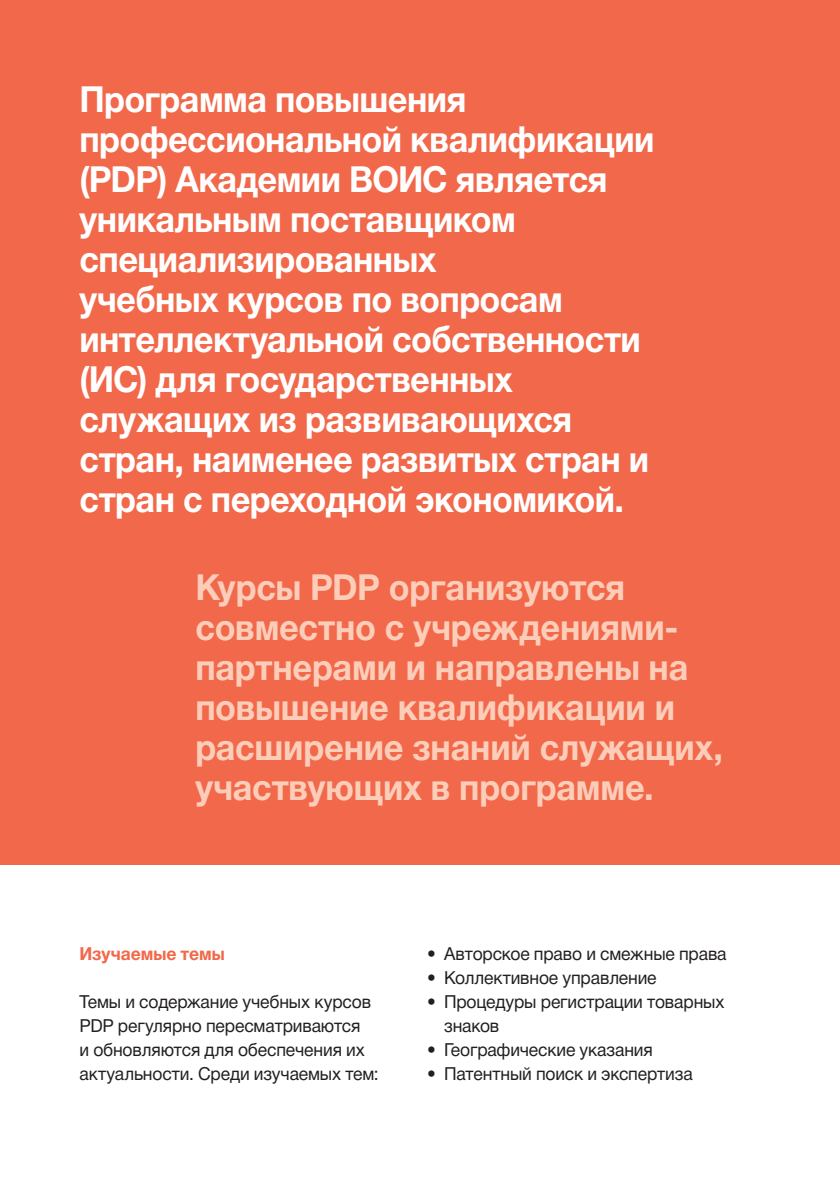
<style>
.page{position:relative;width:840px;height:1191px;background:#fff}
.page>*{position:absolute;margin:0;border:0;box-sizing:border-box;transform-origin:0 0}
.TITLE_lev__1{font:700 36px/40px "Helvetica Neue Cyr";letter-spacing:-.015em;color:#fff;scale:.95 1}
.TITLE_lev__1-2{font:700 36px/40px "Helvetica Neue Cyr";letter-spacing:-.005em;color:#fcceba;scale:.95 1}
.Bullet{font:18px/24px "Helvetica Neue Cyr";letter-spacing:-.01em;color:#231f20}
.Courant{font:18px/24px "Helvetica Neue Cyr";letter-spacing:-.01em;color:#231f20}
.Titre_courant{font:700 18px "Helvetica Neue Cyr";color:#f2684a}
</style>
<div class="page">
<div style="left:0;top:0;width:839px;height:864px;background:#f2684a"></div>
<p class="TITLE_lev__1" style="left:79px;top:80px;width:606px">Программа повышения профессиональной квалификации (PDP) Академии ВОИС является уникальным поставщиком специализированных<br>учебных курсов по вопросам интеллектуальной собственности (ИС) для государственных служащих из развивающихся стран, наименее развитых стран и стран с переходной экономикой.</p>
<p class="TITLE_lev__1-2" style="left:195px;top:568px;width:556px">Курсы PDP организуются совместно с учреждениями&shy;партнерами и направлены на повышение квалификации и расширение знаний служащих, участвующих в программе.</p>
<p class="Titre_courant" style="left:79px;top:944px;width:147px">Изучаемые темы</p>
<p class="Courant" style="left:79px;top:990px;width:301px">Темы и содержание учебных курсов PDP регулярно пересматриваются<br>и обновляются для обеспечения их актуальности. Среди изучаемых тем:</p>
<p class="Bullet" style="left:427px;top:942px;width:301px">• Авторское право и смежные права</p>
<p class="Bullet" style="left:427px;top:966px;width:231px">• Коллективное управление</p>
<p class="Bullet" style="left:444px;top:990px;width:282px;text-indent:-17px">• Процедуры регистрации товарных знаков</p>
<p class="Bullet" style="left:427px;top:1038px;width:227px">• Географические указания</p>
<p class="Bullet" style="left:427px;top:1062px;width:267px">• Патентный поиск и экспертиза</p>
</div>
